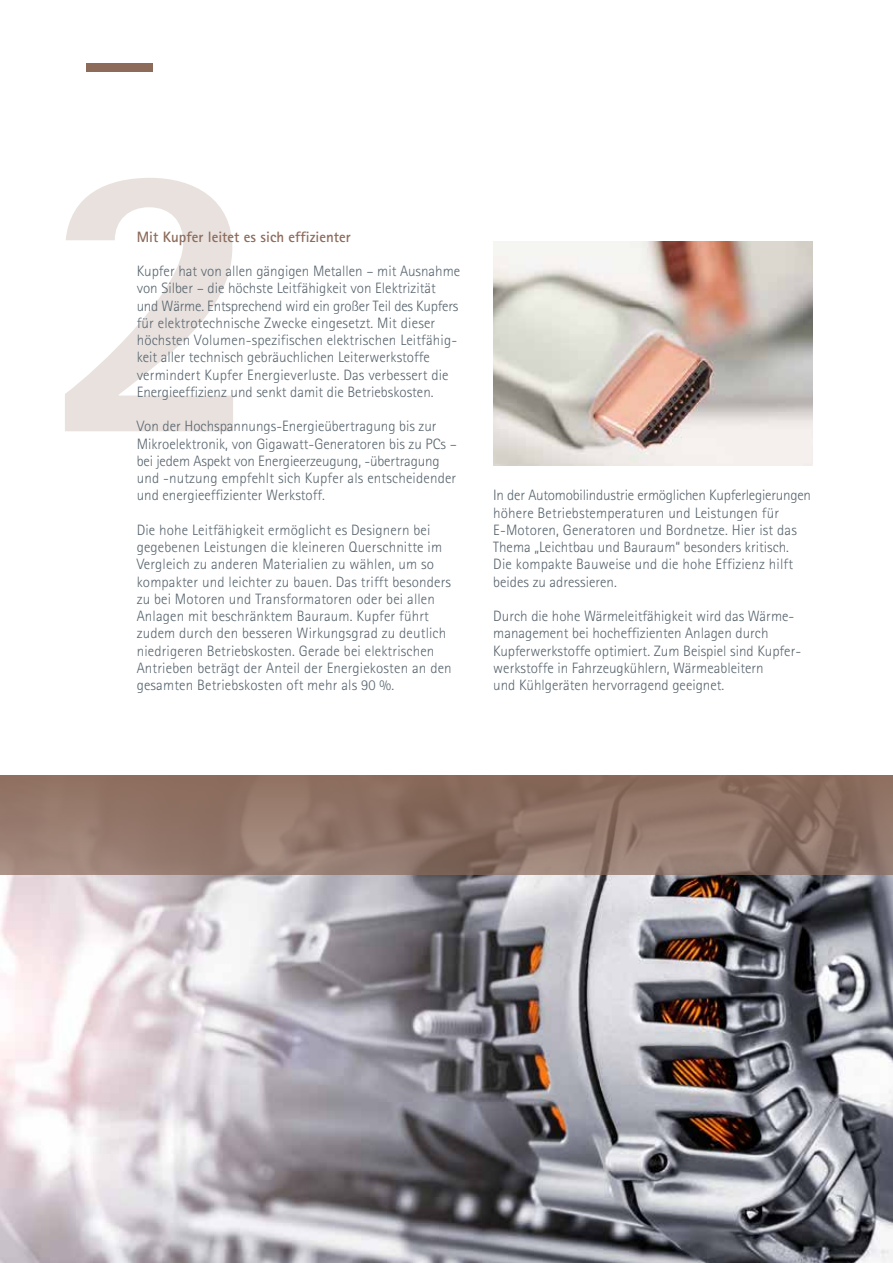
<style>
.page{position:relative;width:893px;height:1263px;background:#fff}
.page>*{position:absolute;margin:0;border:0;box-sizing:border-box;transform-origin:0 0}
.t1{font:800 393px "Rotis Sans Serif Pro";color:#8c6b5a}
.t2{font:300 15px/17.2px "Rotis Sans Serif Pro";letter-spacing:.01em;color:#58656e}
.t3{font:700 15px "Rotis Sans Serif Pro";color:#8c6b5a}
</style>
<div class="page">
<div style="left:86px;top:63px;width:67px;height:9px;background:#8c6b5a"></div>
<img style="left:0;top:874px;width:893px;height:389px">
<img style="left:493px;top:242px;width:319px;height:224px">
<svg style="left:0;top:776px;width:893px;height:98px;background:#907467"></svg>
<h1 class="t1" style="left:46px;top:48px;width:220px">2</h1>
<p class="t3" style="left:137px;top:227px;width:216px">Mit Kupfer leitet es sich effizienter</p>
<p class="t2" style="left:137px;top:263px;width:325px">Kupfer hat von allen gängigen Metallen – mit Ausnahme von Silber – die höchste Leitfähigkeit von Elektrizität und Wärme. Entsprechend wird ein großer Teil des Kupfers für elektrotechnische Zwecke eingesetzt. Mit dieser höchsten Volumen-spezifischen elektrischen Leitfähig&shy;keit aller technisch gebräuchlichen Leiterwerkstoffe vermindert Kupfer Energieverluste. Das verbessert die Energieeffizienz und senkt damit die Betriebskosten.</p>
<p class="t2" style="left:137px;top:418px;width:322px">Von der Hochspannungs-Energieübertragung bis zur Mikroelektronik, von Gigawatt-Generatoren bis zu PCs – bei jedem Aspekt von Energieerzeugung, -übertragung und -nutzung empfehlt sich Kupfer als entscheidender und energieeffizienter Werkstoff.</p>
<p class="t2" style="left:137px;top:521px;width:317px">Die hohe Leitfähigkeit ermöglicht es Designern bei gegebenen Leistungen die kleineren Querschnitte im Vergleich zu anderen Materialien zu wählen, um so kompakter und leichter zu bauen. Das trifft besonders zu bei Motoren und Transformatoren oder bei allen Anlagen mit beschränktem Bauraum. Kupfer führt zudem durch den besseren Wirkungsgrad zu deutlich niedrigeren Betriebskosten. Gerade bei elektrischen Antrieben beträgt der Anteil der Energiekosten an den gesamten Betriebskosten oft mehr als 90 %.</p>
<p class="t2" style="left:493px;top:487px;width:319px">In der Automobilindustrie ermöglichen Kupferlegierungen höhere Betriebstemperaturen und Leistungen für E-Motoren, Generatoren und Bordnetze. Hier ist das Thema „Leichtbau und Bauraum“ besonders kritisch.<br>Die kompakte Bauweise und die hohe Effizienz hilft beides zu adressieren.</p>
<p class="t2" style="left:493px;top:608px;width:309px">Durch die hohe Wärmeleitfähigkeit wird das Wärme&shy;management bei hocheffizienten Anlagen durch Kupferwerkstoffe optimiert. Zum Beispiel sind Kupfer&shy;werkstoffe in Fahrzeugkühlern, Wärmeableitern<br>und Kühlgeräten hervorragend geeignet.</p>
</div>
